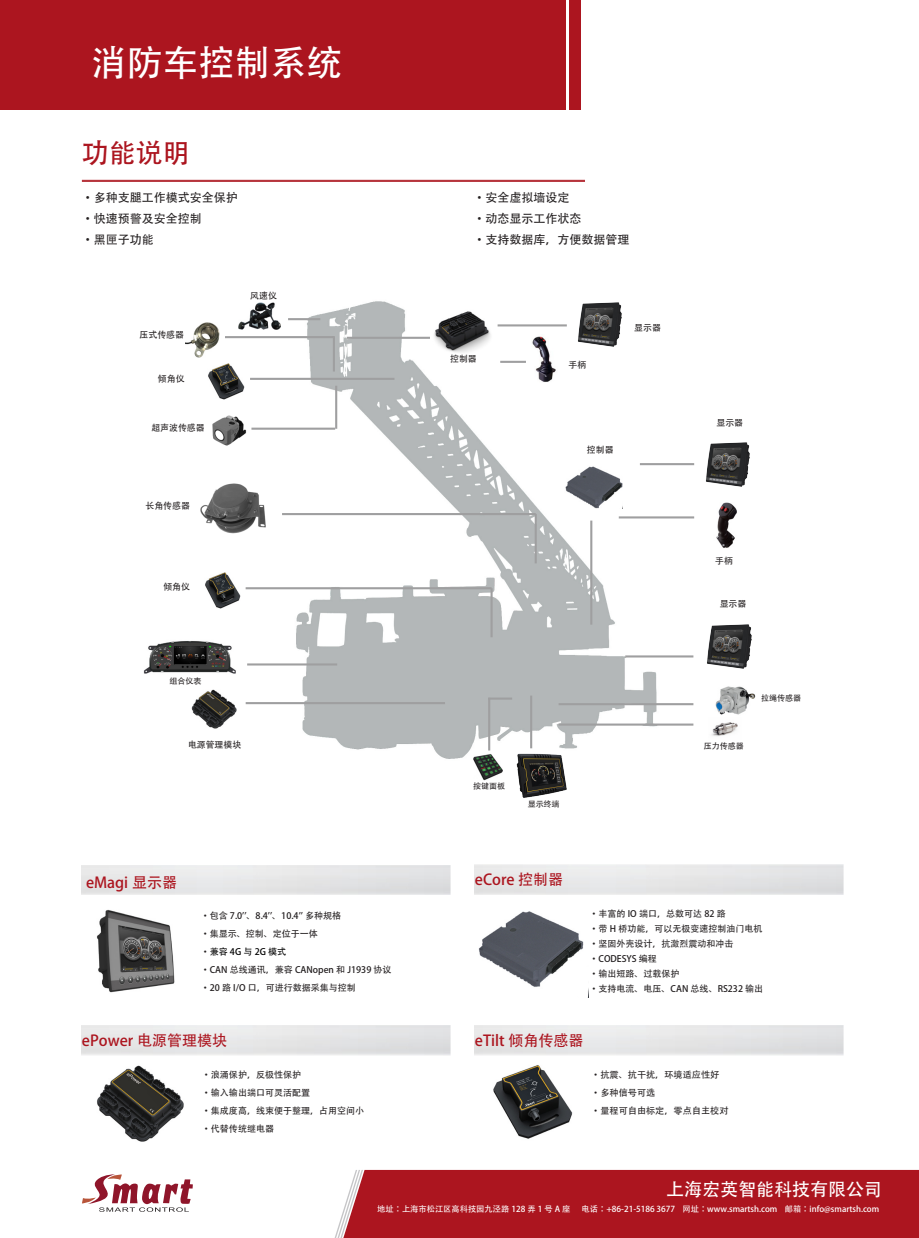
<style>
.page{position:relative;width:919px;height:1238px;background:#fff}
.page>*{position:absolute;margin:0;border:0;box-sizing:border-box;transform-origin:0 0}
.系统名称{font:36px "Adobe Heiti Std";color:#fff}
.功能说明{font:27px "Adobe Heiti Std";color:#ac151f}
.系统名称-2{font:18px "Adobe Heiti Std";color:#fff}
.产品名称{font:15px "Adobe Heiti Std";color:#ac151f}
.系统说明{font:12px "Adobe Heiti Std";color:#231f20}
.产品描述{font:9px "Adobe Heiti Std";color:#231f20}
.产品说明{font:9px "Adobe Heiti Std";color:#231f20}
.产品说明-2{font:9px "Adobe Heiti Std";color:#000}
.单个产品名称{font:8.85px "Adobe Heiti Std";color:#231f20}
.ADOBE_黑体_9点{font:8.85px "Adobe Heiti Std";color:#231f20}
.产品描述-2{font:8.25px "Adobe Heiti Std";color:#fff}
.单个产品名称-2{font:7.95px "Adobe Heiti Std";color:#231f20}
.s1{color:#231f20}
</style>
<div class="page">
<div style="left:0;top:0;width:565px;height:109px;background:#ac151f"></div>
<div style="left:570px;top:0;width:11px;height:109px;background:#ac151f"></div>
<svg style="left:82px;top:1174px;width:111px;height:37px"></svg>
<div style="left:335px;top:1169px;width:583px;height:68px;background:#ac151f"></div>
<hr style="left:82px;top:180px;width:503px;height:1px;background:#ac151f">
<hr style="left:82px;top:181px;width:503px;height:1px;background:#ac151f">
<img style="left:493px;top:1065px;width:80px;height:74px">
<img style="left:97px;top:909px;width:78px;height:84px">
<img style="left:478px;top:911px;width:106px;height:76px">
<svg style="left:575px;top:963px;width:14px;height:35px"></svg>
<img style="left:220px;top:301px;width:475px;height:458px">
<hr style="left:347px;top:337px;width:84px;height:2px;background:#9f9fa0">
<img style="left:430px;top:309px;width:63px;height:44px">
<hr style="left:497px;top:324px;width:69px;height:2px;background:#9f9fa0">
<hr style="left:500px;top:361px;width:26px;height:2px;background:#9f9fa0">
<img style="left:532px;top:335px;width:25px;height:48px">
<hr style="left:225px;top:336px;width:109px;height:2px;background:#9f9fa0">
<img style="left:238px;top:302px;width:42px;height:27px">
<hr style="left:639px;top:463px;width:55px;height:2px;background:#9f9fa0">
<img style="left:716px;top:503px;width:21px;height:45px">
<hr style="left:282px;top:513px;width:253px;height:2px;background:#9f9fa0">
<hr style="left:250px;top:378px;width:144px;height:2px;background:#9f9fa0">
<hr style="left:335px;top:386px;width:2px;height:43px;background:#9f9fa0">
<hr style="left:251px;top:427px;width:84px;height:2px;background:#9f9fa0">
<img style="left:212px;top:411px;width:36px;height:36px">
<hr style="left:618px;top:516px;width:76px;height:2px;background:#9f9fa0">
<hr style="left:590px;top:520px;width:2px;height:104px;background:#9f9fa0">
<hr style="left:245px;top:587px;width:246px;height:2px;background:#9f9fa0">
<hr style="left:558px;top:703px;width:135px;height:2px;background:#9f9fa0">
<hr style="left:558px;top:723px;width:135px;height:2px;background:#9f9fa0">
<img style="left:711px;top:722px;width:27px;height:15px">
<hr style="left:625px;top:655px;width:68px;height:2px;background:#9f9fa0">
<hr style="left:534px;top:514px;width:2px;height:49px;background:#9f9fa0">
<hr style="left:490px;top:588px;width:2px;height:49px;background:#9f9fa0">
<hr style="left:246px;top:702px;width:199px;height:2px;background:#9f9fa0">
<img style="left:191px;top:689px;width:46px;height:40px">
<img style="left:576px;top:302px;width:46px;height:45px">
<img style="left:706px;top:442px;width:44px;height:45px">
<img style="left:707px;top:624px;width:45px;height:45px">
<img style="left:208px;top:364px;width:36px;height:36px">
<img style="left:205px;top:572px;width:35px;height:36px">
<img style="left:143px;top:638px;width:95px;height:36px">
<hr style="left:247px;top:663px;width:90px;height:2px;background:#9f9fa0">
<img style="left:200px;top:482px;width:68px;height:55px">
<img style="left:516px;top:752px;width:51px;height:46px">
<hr style="left:530px;top:695px;width:2px;height:53px;background:#9f9fa0">
<img style="left:473px;top:753px;width:30px;height:27px">
<hr style="left:488px;top:697px;width:2px;height:53px;background:#9f9fa0">
<hr style="left:488px;top:697px;width:24px;height:2px;background:#9f9fa0">
<img style="left:715px;top:686px;width:40px;height:29px">
<hr style="left:333px;top:336px;width:2px;height:35px;background:#9f9fa0">
<img style="left:185px;top:323px;width:34px;height:34px">
<hr style="left:288px;top:318px;width:32px;height:2px;background:#9f9fa0">
<img style="left:564px;top:466px;width:58px;height:42px">
<img style="left:97px;top:1065px;width:87px;height:77px">
<p class="系统名称" style="left:90px;top:41px;width:254px">消防车控制系统</p>
<p class="功能说明" style="left:82px;top:137px;width:109px">功能说明</p>
<p class="系统说明" style="left:82px;top:191px;width:157px">·多种支腿工作模式安全保护</p>
<p class="系统说明" style="left:82px;top:212px;width:121px">·快速预警及安全控制</p>
<p class="系统说明" style="left:82px;top:233px;width:73px">·黑匣子功能</p>
<p class="单个产品名称" style="left:140px;top:329px;width:46px">压式传感器</p>
<p class="单个产品名称" style="left:158px;top:373px;width:28px">倾角仪</p>
<p class="ADOBE_黑体_9点" style="left:151px;top:423px;width:55px">超声波传感器</p>
<p class="单个产品名称" style="left:250px;top:290px;width:28px">风速仪</p>
<p class="ADOBE_黑体_9点" style="left:145px;top:500px;width:46px">长角传感器</p>
<p class="ADOBE_黑体_9点" style="left:163px;top:581px;width:28px">倾角仪</p>
<p class="单个产品名称-2" style="left:169px;top:676px;width:33px">组合仪表</p>
<p class="单个产品名称" style="left:188px;top:739px;width:55px">电源管理模块</p>
<p class="系统说明" style="left:473px;top:191px;width:97px">·安全虚拟墙设定</p>
<p class="系统说明" style="left:473px;top:212px;width:109px">·动态显示工作状态</p>
<p class="系统说明" style="left:473px;top:233px;width:157px">·支持数据库，方便数据管理</p>
<p class="单个产品名称" style="left:450px;top:353px;width:28px">控制器</p>
<p class="单个产品名称" style="left:568px;top:360px;width:19px">手柄</p>
<p class="单个产品名称" style="left:634px;top:322px;width:28px">显示器</p>
<p class="单个产品名称" style="left:587px;top:444px;width:28px">控制器</p>
<p class="单个产品名称-2" style="left:473px;top:780px;width:33px">按键面板</p>
<p class="单个产品名称-2" style="left:527px;top:799px;width:33px">显示终端</p>
<p class="产品名称" style="left:86px;top:873px;width:92px">eMagi 显示器</p>
<p class="产品名称" style="left:475px;top:870px;width:90px">eCore 控制器</p>
<p class="单个产品名称" style="left:716px;top:418px;width:28px">显示器</p>
<p class="单个产品名称" style="left:715px;top:555px;width:19px">手柄</p>
<p class="单个产品名称" style="left:719px;top:598px;width:28px">显示器</p>
<p class="单个产品名称-2" style="left:704px;top:741px;width:41px">压力传感器</p>
<p class="单个产品名称-2" style="left:761px;top:693px;width:41px">拉绳传感器</p>
<p class="产品描述" style="left:201px;top:910px;width:142px">·包含 7.0''、8.4''、10.4'' 多种规格</p>
<p class="产品说明" style="left:201px;top:928px;width:118px">·集显示、控制、定位于一体</p>
<p class="产品说明-2" style="left:201px;top:946px;width:87px"><span class="s1">·</span>兼容 4G 与 2G 模式</p>
<p class="产品说明" style="left:201px;top:964px;width:192px">·CAN 总线通讯，兼容 CANopen 和 J1939 协议</p>
<p class="产品说明" style="left:201px;top:982px;width:157px">·20 路 I/O 口，可进行数据采集与控制</p>
<p class="产品名称" style="left:82px;top:1031px;width:147px">ePower 电源管理模块</p>
<p class="产品说明" style="left:202px;top:1069px;width:100px">·浪涌保护，反极性保护</p>
<p class="产品说明" style="left:202px;top:1087px;width:109px">·输入输出端口可灵活配置</p>
<p class="产品说明" style="left:202px;top:1105px;width:163px">·集成度高，线束便于整理，占用空间小</p>
<p class="产品说明" style="left:202px;top:1123px;width:73px">·代替传统继电器</p>
<p class="产品描述" style="left:589px;top:908px;width:138px">·丰富的 IO 端口，总数可达 82 路</p>
<p class="产品描述" style="left:589px;top:923px;width:174px">·带 H 桥功能，可以无极变速控制油门电机</p>
<p class="产品描述" style="left:589px;top:938px;width:145px">·坚固外壳设计，抗激烈震动和冲击</p>
<p class="产品描述" style="left:589px;top:953px;width:69px">·CODESYS 编程</p>
<p class="产品描述" style="left:589px;top:968px;width:91px">·输出短路、过载保护</p>
<p class="产品描述" style="left:589px;top:983px;width:175px">·支持电流、电压、CAN 总线、RS232 输出</p>
<p class="产品名称" style="left:475px;top:1031px;width:110px">eTilt 倾角传感器</p>
<p class="产品描述" style="left:591px;top:1069px;width:130px">·抗震、抗干扰，环境适应性好</p>
<p class="产品描述" style="left:591px;top:1087px;width:66px">·多种信号可选</p>
<p class="产品描述" style="left:591px;top:1105px;width:139px">·量程可自由标定，零点自主校对</p>
<p class="系统名称-2" style="left:666px;top:1178px;width:217px">上海宏英智能科技有限公司</p>
<p class="产品描述-2" style="left:377px;top:1204px;width:195px">地址：上海市松江区高科技园九泾路 128 弄 1 号 A 座</p>
<p class="产品描述-2" style="left:581px;top:1204px;width:299px">电话：+86-21-5186 3677 网址：www.smartsh.com 邮箱：info@smartsh.com</p>
</div>
